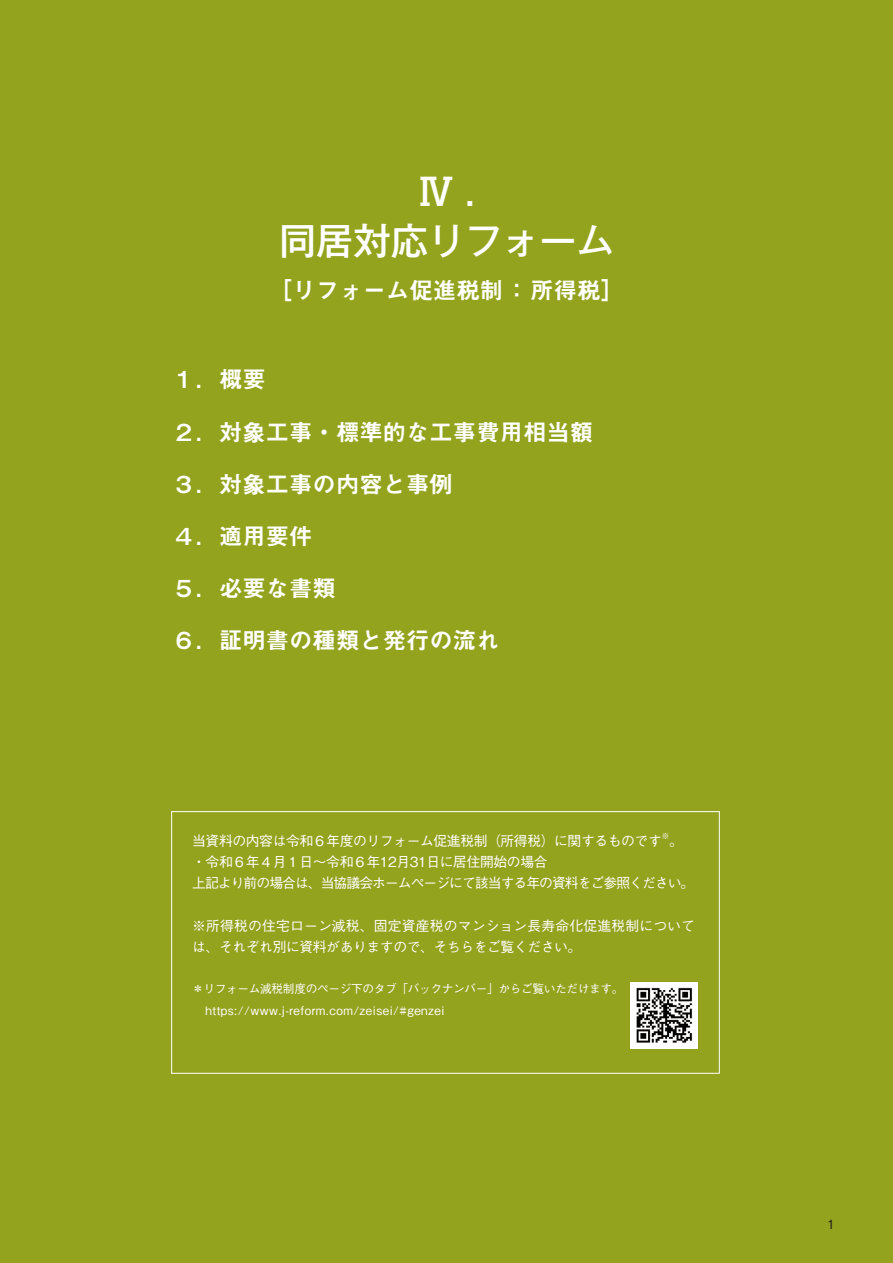
<style>
.page{position:relative;width:893px;height:1263px;background:#94a31e}
.page>*{position:absolute;margin:0;border:0;box-sizing:border-box;transform-origin:0 0}
.t1{font:500 37.2px "Gothic MB101 Pro";color:#fff}
.t2{font:23.4px "Midashi Go Pro MB31";color:#fff}
.t3{font:500 13.8px/21.3px "Gothic BBB Pro";letter-spacing:.01em;color:#fff}
.t4{font:500 13.8px "Gothic BBB Pro";letter-spacing:-.03em;color:#fff}
.t5{font:500 13.8px "Gothic BBB Pro";letter-spacing:-.07em;color:#fff}
.t6{font:500 12.75px "Gothic BBB Pro";color:#231f20}
.t7{font:500 11.7px "Gothic BBB Pro";letter-spacing:.04em;color:#fff}
.t8{font:500 11.7px "Gothic BBB Pro";letter-spacing:-.03em;color:#fff}
.t9{font:500 8.1px "Gothic BBB Pro";color:#fff}
</style>
<div class="page">
<div style="left:171px;top:811px;width:549px;height:263px;border:1px solid #fff"></div>
<img style="left:631px;top:982px;width:66px;height:67px">
<p class="t1" style="left:417px;top:161px;width:60px">Ⅳ .</p>
<p class="t1" style="left:279px;top:210px;width:336px">同居対応リフォーム</p>
<p class="t2" style="left:269px;top:271px;width:356px">［リフォーム促進税制 ： 所得税］</p>
<p class="t2" style="left:172px;top:361px;width:95px">１．概要</p>
<p class="t2" style="left:172px;top:413px;width:422px">２．対象工事・標準的な工事費用相当額</p>
<p class="t2" style="left:172px;top:465px;width:282px">３．対象工事の内容と事例</p>
<p class="t2" style="left:172px;top:517px;width:142px">４．適用要件</p>
<p class="t2" style="left:172px;top:569px;width:165px">５．必要な書類</p>
<p class="t2" style="left:172px;top:621px;width:329px">６．証明書の種類と発行の流れ</p>
<p class="t4" style="left:192px;top:829px;width:471px">当資料の内容は令和６年度のリフォーム促進税制（所得税）に関するものです</p>
<p class="t9" style="left:661px;top:829px;width:10px">※</p>
<p class="t4" style="left:669px;top:829px;width:15px">。</p>
<p class="t4" style="left:192px;top:851px;width:357px">・令和６年４月１日～令和６年12月31日に居住開始の場合</p>
<p class="t5" style="left:192px;top:872px;width:504px">上記より前の場合は、当協議会ホームページにて該当する年の資料をご参照ください。</p>
<p class="t3" style="left:192px;top:913px;width:504px">※所得税の住宅ローン減税、固定資産税のマンション長寿命化促進税制については、それぞれ別に資料がありますので、そちらをご覧ください。</p>
<p class="t8" style="left:192px;top:979px;width:433px">＊リフォーム減税制度のページ下のタブ「バックナンバー」からご覧いただけます。</p>
<p class="t7" style="left:206px;top:1001px;width:240px">https://www.j-reform.com/zeisei/#genzei</p>
<p class="t6" style="left:827px;top:1214px;width:10px">1</p>
</div>
